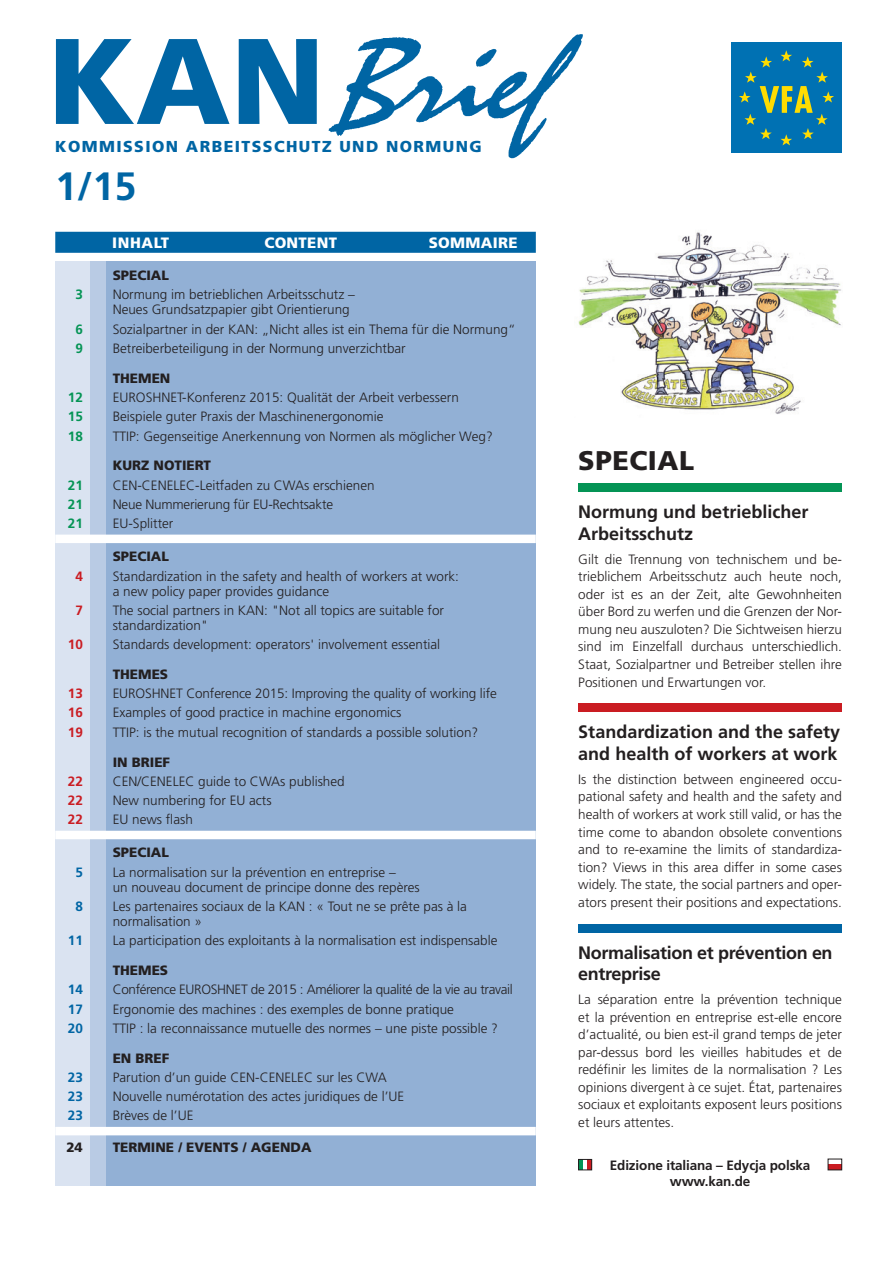
<style>
.page{position:relative;width:893px;height:1263px;background:#fff}
.page>*{position:absolute;margin:0;border:0;box-sizing:border-box;transform-origin:0 0}
.t1{font:900 121.65px "Frutiger LT Std";color:#0065a4}
.t2{font:700 39.45px "Frutiger LT Std";color:#0065a4}
.t3{font:900 27px "Frutiger LT Std";letter-spacing:.02em;color:#231f20}
.t4{font:700 18px/21.6px "Frutiger LT Std";color:#231f20}
.t5{font:700 18px/21.6px "Frutiger LT Std";letter-spacing:-.02em;color:#231f20}
.t6{font:900 15.9px "Frutiger LT Std";letter-spacing:.09em;color:#0065a4}
.t7{font:900 15px "Frutiger LT Std";letter-spacing:.02em;color:#fff}
.t8{font:300 13.5px/17.5px "Frutiger LT Std";color:#231f20}
.t9{font:900 13.5px "Frutiger LT Std";color:#231f20}
.t10{font:300 13.5px "Frutiger LT Std";letter-spacing:-.025em;color:#231f20}
.t11{font:700 13.5px/16.2px "Frutiger LT Std";letter-spacing:-.01em;color:#231f20;text-align:center}
.t12{font:700 13.5px "Frutiger LT Std";color:#ca1c22}
.t13{font:700 13.5px "Frutiger LT Std";color:#0065a4}
.t14{font:700 13.5px "Frutiger LT Std";color:#049455}
</style>
<div class="page">
<div style="left:89px;top:261px;width:17px;height:925px;background:#b9cbe4"></div>
<div style="left:55px;top:261px;width:34px;height:925px;background:#dae3f1"></div>
<div style="left:106px;top:261px;width:430px;height:925px;background:#92b0d5"></div>
<img style="left:328px;top:34px;width:255px;height:125px">
<div style="left:731px;top:43px;width:111px;height:110px;background:#0071b3"></div>
<svg style="left:739px;top:50px;width:95px;height:95px"></svg>
<div style="left:55px;top:232px;width:481px;height:21px;background:#0065a4"></div>
<div style="left:55px;top:535px;width:481px;height:8px;background:#fff"></div>
<div style="left:55px;top:831px;width:481px;height:8px;background:#fff"></div>
<div style="left:55px;top:1127px;width:481px;height:8px;background:#fff"></div>
<div style="left:578px;top:483px;width:264px;height:9px;background:#049455"></div>
<div style="left:578px;top:703px;width:264px;height:9px;background:#ca1c22"></div>
<div style="left:578px;top:924px;width:264px;height:8px;background:#0065a4"></div>
<div style="left:578px;top:1159px;width:5px;height:11px;background:#049455"></div>
<div style="left:587px;top:1159px;width:5px;height:11px;background:#ca1c22"></div>
<div style="left:578px;top:1159px;width:14px;height:11px;border:1px solid #231f20"></div>
<div style="left:828px;top:1165px;width:14px;height:5px;background:#ca1c22"></div>
<div style="left:828px;top:1159px;width:14px;height:11px;border:1px solid #231f20"></div>
<img style="left:578px;top:232px;width:263px;height:182px">
<h1 class="t1" style="left:48px;top:8px;width:278px">KAN</h1>
<p class="t6" style="left:55px;top:137px;width:428px">KOMMISSION ARBEITSSCHUTZ UND NORMUNG</p>
<h2 class="t2" style="left:55px;top:163px;width:83px">1/15</h2>
<p class="t7" style="left:112px;top:234px;width:59px">INHALT</p>
<p class="t7" style="left:264px;top:234px;width:74px">CONTENT</p>
<p class="t7" style="left:429px;top:234px;width:90px">SOMMAIRE</p>
<p class="t9" style="left:113px;top:267px;width:58px">SPECIAL</p>
<p class="t14" style="left:75px;top:287px;width:9px">3</p>
<p class="t8" style="left:113px;top:287px;width:244px;line-height:15px">Normung im betrieblichen Arbeitsschutz –<br>Neues Grundsatzpapier gibt Orientierung</p>
<p class="t14" style="left:75px;top:321px;width:9px">6</p>
<p class="t8" style="left:113px;top:320px;width:404px">Sozialpartner in der KAN: „Nicht alles ist ein Thema für die Normung“</p>
<p class="t14" style="left:75px;top:340px;width:9px">9</p>
<p class="t8" style="left:113px;top:340px;width:295px">Betreiberbeteiligung in der Normung unverzichtbar</p>
<p class="t9" style="left:113px;top:370px;width:59px">THEMEN</p>
<p class="t14" style="left:68px;top:389px;width:17px">12</p>
<p class="t8" style="left:113px;top:389px;width:348px">EUROSHNET-Konferenz 2015: Qualität der Arbeit verbessern</p>
<p class="t14" style="left:68px;top:409px;width:17px">15</p>
<p class="t8" style="left:113px;top:408px;width:272px">Beispiele guter Praxis der Maschinenergonomie</p>
<p class="t14" style="left:68px;top:428px;width:17px">18</p>
<p class="t8" style="left:113px;top:427px;width:382px">TTIP: Gegenseitige Anerkennung von Normen als möglicher Weg?</p>
<p class="t9" style="left:113px;top:458px;width:100px">KURZ NOTIERT</p>
<p class="t14" style="left:68px;top:477px;width:17px">21</p>
<p class="t8" style="left:113px;top:476px;width:263px">CEN-CENELEC-Leitfaden zu CWAs erschienen</p>
<p class="t14" style="left:68px;top:496px;width:17px">21</p>
<p class="t8" style="left:113px;top:496px;width:222px">Neue Nummerierung für EU-Rechtsakte</p>
<p class="t14" style="left:68px;top:516px;width:17px">21</p>
<p class="t8" style="left:113px;top:515px;width:62px">EU-Splitter</p>
<p class="t9" style="left:113px;top:548px;width:58px">SPECIAL</p>
<p class="t12" style="left:75px;top:568px;width:9px">4</p>
<p class="t8" style="left:113px;top:568px;width:348px;line-height:15px">Standardization in the safety and health of workers at work: a new policy paper provides guidance</p>
<p class="t12" style="left:75px;top:602px;width:9px">7</p>
<p class="t8" style="left:113px;top:603px;width:333px;line-height:15px">The social partners in KAN: "Not all topics are suitable for standardization"</p>
<p class="t12" style="left:68px;top:636px;width:17px">10</p>
<p class="t8" style="left:113px;top:636px;width:329px">Standards development: operators' involvement essential</p>
<p class="t9" style="left:113px;top:666px;width:57px">THEMES</p>
<p class="t12" style="left:68px;top:685px;width:17px">13</p>
<p class="t8" style="left:113px;top:685px;width:386px">EUROSHNET Conference 2015: Improving the quality of working life</p>
<p class="t12" style="left:68px;top:705px;width:17px">16</p>
<p class="t8" style="left:113px;top:704px;width:290px">Examples of good practice in machine ergonomics</p>
<p class="t12" style="left:68px;top:724px;width:17px">19</p>
<p class="t8" style="left:113px;top:723px;width:367px">TTIP: is the mutual recognition of standards a possible solution?</p>
<p class="t9" style="left:113px;top:754px;width:59px">IN BRIEF</p>
<p class="t12" style="left:68px;top:773px;width:17px">22</p>
<p class="t8" style="left:113px;top:772px;width:233px">CEN/CENELEC guide to CWAs published</p>
<p class="t12" style="left:68px;top:792px;width:17px">22</p>
<p class="t8" style="left:113px;top:792px;width:161px">New numbering for EU acts</p>
<p class="t12" style="left:68px;top:812px;width:17px">22</p>
<p class="t8" style="left:113px;top:811px;width:82px">EU news flash</p>
<p class="t9" style="left:113px;top:844px;width:58px">SPECIAL</p>
<p class="t13" style="left:75px;top:864px;width:9px">5</p>
<p class="t8" style="left:113px;top:865px;width:309px;line-height:15px">La normalisation sur la prévention en entreprise –<br>un nouveau document de principe donne des repères</p>
<p class="t13" style="left:75px;top:898px;width:9px">8</p>
<p class="t8" style="left:113px;top:899px;width:356px;line-height:15px">Les partenaires sociaux de la KAN : « Tout ne se prête pas à la normalisation »</p>
<p class="t13" style="left:68px;top:932px;width:17px">11</p>
<p class="t8" style="left:113px;top:932px;width:386px">La participation des exploitants à la normalisation est indispensable</p>
<p class="t9" style="left:113px;top:962px;width:57px">THEMES</p>
<p class="t13" style="left:68px;top:982px;width:17px">14</p>
<p class="t10" style="left:113px;top:982px;width:402px">Conférence EUROSHNET de 2015 : Améliorer la qualité de la vie au travail</p>
<p class="t13" style="left:68px;top:1001px;width:17px">17</p>
<p class="t8" style="left:113px;top:1000px;width:343px">Ergonomie des machines : des exemples de bonne pratique</p>
<p class="t13" style="left:68px;top:1020px;width:17px">20</p>
<p class="t8" style="left:113px;top:1019px;width:387px">TTIP : la reconnaissance mutuelle des normes – une piste possible ?</p>
<p class="t9" style="left:113px;top:1050px;width:58px">EN BREF</p>
<p class="t13" style="left:68px;top:1069px;width:17px">23</p>
<p class="t8" style="left:113px;top:1069px;width:275px">Parution d’un guide CEN-CENELEC sur les CWA</p>
<p class="t13" style="left:68px;top:1088px;width:17px">23</p>
<p class="t8" style="left:113px;top:1088px;width:293px">Nouvelle numérotation des actes juridiques de l’UE</p>
<p class="t13" style="left:68px;top:1108px;width:17px">23</p>
<p class="t8" style="left:113px;top:1107px;width:82px">Brèves de l’UE</p>
<p class="t9" style="left:66px;top:1139px;width:18px">24</p>
<p class="t9" style="left:113px;top:1139px;width:200px">TERMINE / EVENTS / AGENDA</p>
<h3 class="t3" style="left:578px;top:444px;width:117px">SPECIAL</h3>
<h3 class="t4" style="left:578px;top:501px;width:232px">Normung und betrieblicher<br>Arbeitsschutz</h3>
<p class="t8" style="left:578px;top:550px;width:265px;text-align:justify">Gilt die Trennung von technischem und be&shy;trieblichem Arbeitsschutz auch heute noch, oder ist es an der Zeit, alte Gewohnheiten über Bord zu werfen und die Grenzen der Nor&shy;mung neu auszuloten? Die Sichtweisen hierzu sind im Einzelfall durchaus unterschiedlich.<br>Staat, Sozialpartner und Betreiber stellen ihre Positionen und Erwartungen vor.</p>
<h3 class="t4" style="left:578px;top:721px;width:263px">Standardization and the safety and health of workers at work</h3>
<p class="t8" style="left:578px;top:771px;width:265px;text-align:justify">Is the distinction between engineered occu&shy;pational safety and health and the safety and health of workers at work still valid, or has the time come to abandon obsolete conventions and to re-examine the limits of standardiza&shy;tion? Views in this area differ in some cases widely. The state, the social partners and oper&shy;ators present their positions and expectations.</p>
<h3 class="t5" style="left:578px;top:941px;width:256px">Normalisation et prévention en entreprise</h3>
<p class="t8" style="left:578px;top:991px;width:265px;text-align:justify">La séparation entre la prévention technique et la prévention en entreprise est-elle encore d’actualité, ou bien est-il grand temps de jeter par-dessus bord les vieilles habitudes et de redéfinir les limites de la normalisation ? Les opinions divergent à ce sujet. État, partenaires sociaux et exploitants exposent leurs positions et leurs attentes.</p>
<p class="t11" style="left:610px;top:1157px;width:202px">Edizione italiana – Edycja polska www.kan.de</p>
</div>
